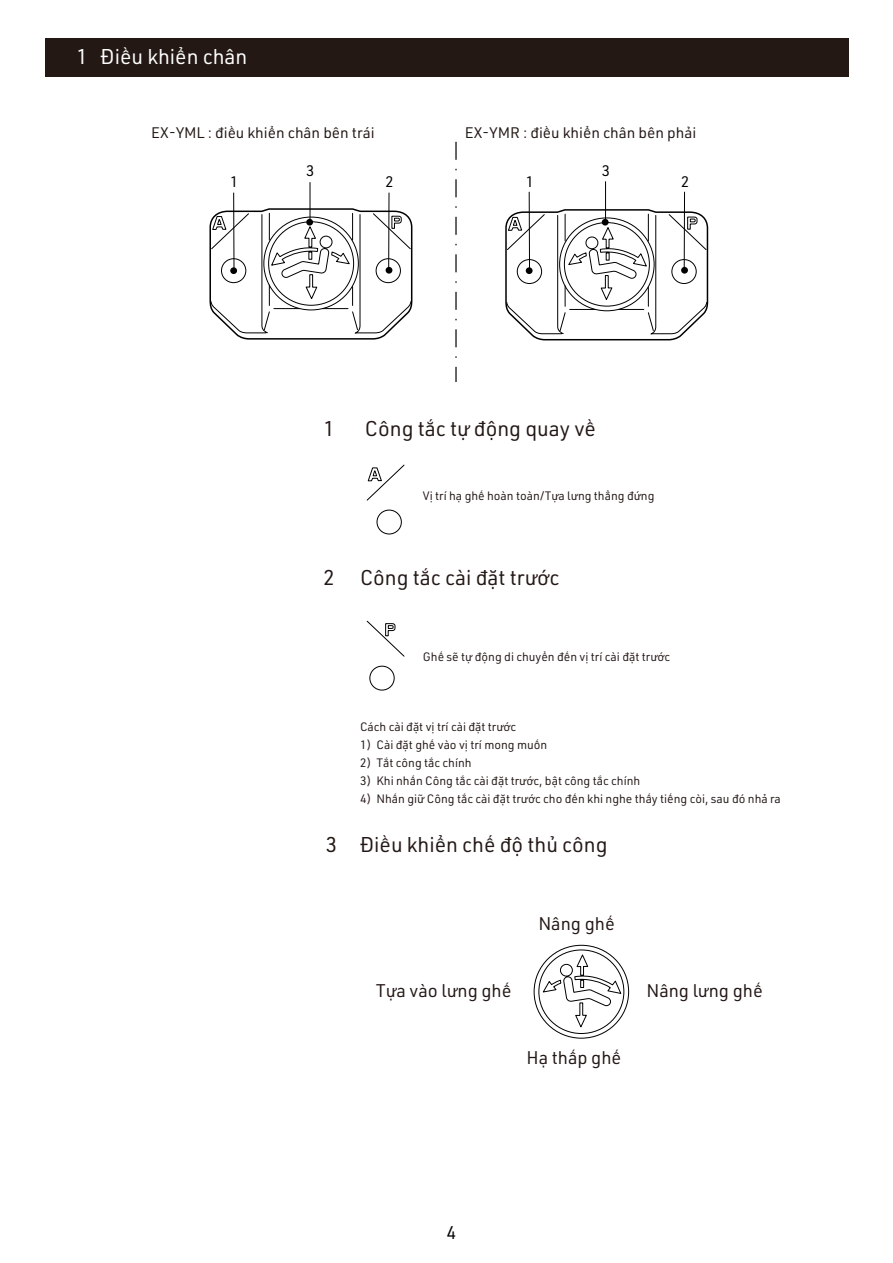
<style>
.page{position:relative;width:893px;height:1263px;background:#fff}
.page>*{position:absolute;margin:0;border:0;box-sizing:border-box;transform-origin:0 0}
.t1{font:21px "URWDIN";color:#231815}
.t2{font:21px "URWDIN";color:#fff}
.t3{font:18px "URWDIN";color:#231815}
.t4{font:18px "URWDIN";color:#000}
.t5{font:15px "URWDIN";color:#231815}
.t6{font:15px "URWDIN";color:#000}
.t7{font:12px "URWDIN";color:#231815}
</style>
<div class="page">
<div style="left:45px;top:38px;width:803px;height:39px;background:#231813"></div>
<svg style="left:209px;top:208px;width:204px;height:132px"></svg>
<svg style="left:505px;top:208px;width:204px;height:133px"></svg>
<hr style="left:310px;top:182px;width:1px;height:40px;background:#000">
<hr style="left:388px;top:193px;width:1px;height:77px;background:#000">
<div style="left:386px;top:267px;width:6px;height:7px;background:#000;border-radius:50%"></div>
<div style="left:306px;top:219px;width:7px;height:7px;background:#000;border-radius:50%"></div>
<hr style="left:233px;top:193px;width:1px;height:78px;background:#000">
<div style="left:230px;top:267px;width:7px;height:7px;background:#000;border-radius:50%"></div>
<hr style="left:605px;top:181px;width:1px;height:41px;background:#000">
<hr style="left:684px;top:192px;width:1px;height:78px;background:#000">
<div style="left:681px;top:267px;width:7px;height:7px;background:#000;border-radius:50%"></div>
<div style="left:602px;top:219px;width:7px;height:7px;background:#000;border-radius:50%"></div>
<hr style="left:529px;top:192px;width:1px;height:79px;background:#000">
<div style="left:526px;top:267px;width:7px;height:7px;background:#000;border-radius:50%"></div>
<svg style="left:455px;top:142px;width:2px;height:240px"></svg>
<svg style="left:533px;top:944px;width:96px;height:95px"></svg>
<div style="left:369px;top:666px;width:26px;height:24px;border:1px solid #000;border-radius:50%"></div>
<svg style="left:366px;top:620px;width:39px;height:37px"></svg>
<div style="left:377px;top:510px;width:25px;height:24px;border:1px solid #000;border-radius:50%"></div>
<svg style="left:366px;top:464px;width:39px;height:37px"></svg>
<h1 class="t2" style="left:77px;top:43px;width:172px">1 Điều khiển chân</h1>
<p class="t5" style="left:151px;top:123px;width:225px">EX-YML : điều khiển chân bên trái</p>
<p class="t6" style="left:230px;top:172px;width:10px">1</p>
<p class="t6" style="left:306px;top:161px;width:10px">3</p>
<p class="t6" style="left:386px;top:172px;width:10px">2</p>
<p class="t5" style="left:465px;top:123px;width:233px">EX-YMR : điều khiển chân bên phải</p>
<p class="t6" style="left:526px;top:172px;width:10px">1</p>
<p class="t6" style="left:602px;top:161px;width:10px">3</p>
<p class="t6" style="left:681px;top:172px;width:10px">2</p>
<h1 class="t1" style="left:323px;top:414px;width:13px">1</h1>
<h1 class="t1" style="left:365px;top:414px;width:233px">Công tắc tự động quay về</h1>
<p class="t7" style="left:423px;top:488px;width:233px">Vị trí hạ ghế hoàn toàn/Tựa lưng thẳng đứng</p>
<h1 class="t1" style="left:323px;top:564px;width:238px">2 Công tắc cài đặt trước</h1>
<p class="t7" style="left:423px;top:649px;width:249px">Ghế sẽ tự động di chuyển đến vị trí cài đặt trước</p>
<p class="t7" style="left:360px;top:719px;width:158px">Cách cài đặt vị trí cài đặt trước</p>
<p class="t7" style="left:360px;top:737px;width:189px">1) Cài đặt ghế vào vị trí mong muốn</p>
<p class="t7" style="left:360px;top:755px;width:113px">2) Tắt công tắc chính</p>
<p class="t7" style="left:360px;top:773px;width:282px">3) Khi nhấn Công tắc cài đặt trước, bật công tắc chính</p>
<p class="t7" style="left:360px;top:791px;width:422px">4) Nhấn giữ Công tắc cài đặt trước cho đến khi nghe thấy tiếng còi, sau đó nhả ra</p>
<h1 class="t1" style="left:326px;top:831px;width:283px">3 Điều khiển chế độ thủ công</h1>
<h2 class="t3" style="left:538px;top:912px;width:78px">Nâng ghế</h2>
<h2 class="t3" style="left:376px;top:979px;width:137px">Tựa vào lưng ghế</h2>
<h2 class="t3" style="left:527px;top:1046px;width:96px">Hạ thấp ghế</h2>
<h2 class="t3" style="left:646px;top:979px;width:118px">Nâng lưng ghế</h2>
<h2 class="t4" style="left:446px;top:1220px;width:11px">4</h2>
</div>
